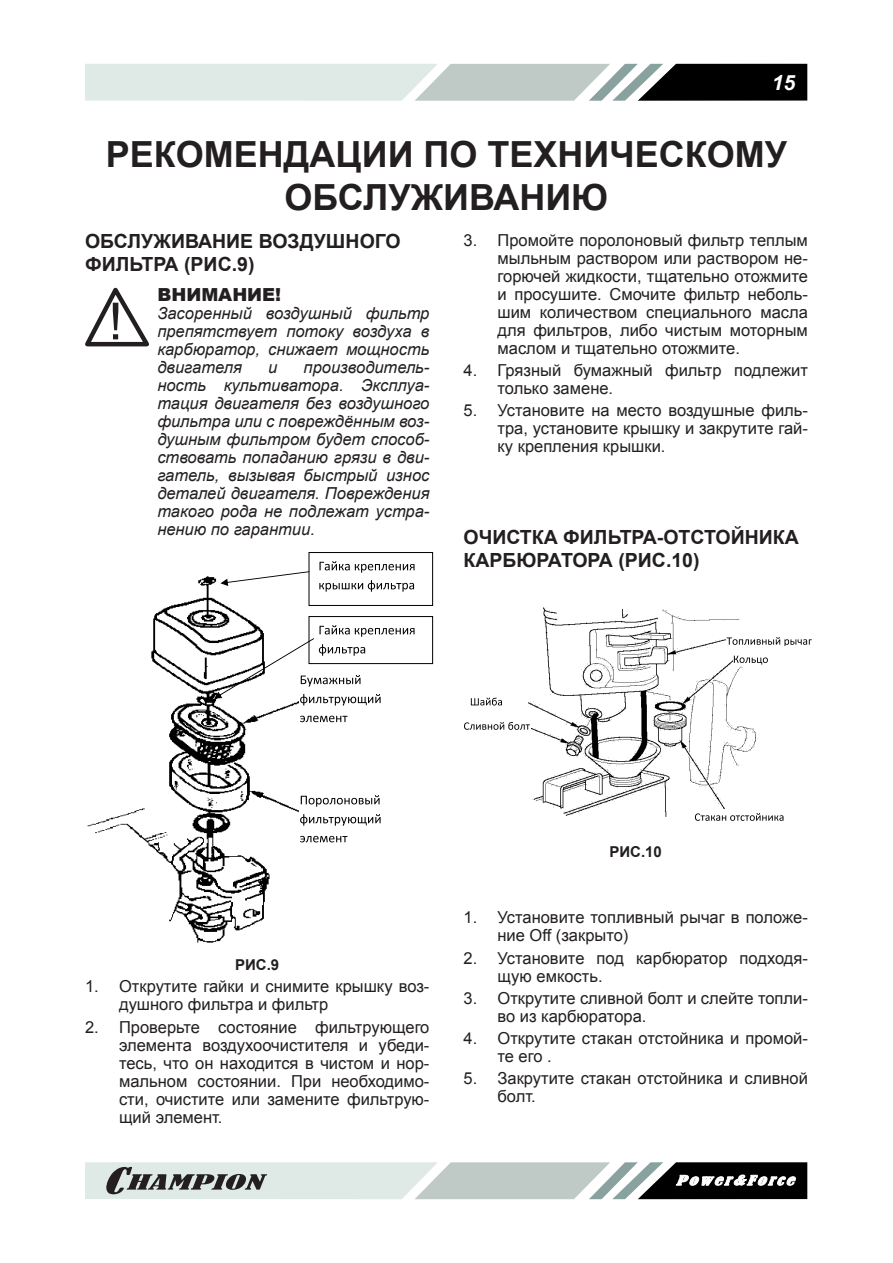
<style>
.page{position:relative;width:893px;height:1263px;background:#fff}
.page>*{position:absolute;margin:0;border:0;box-sizing:border-box;transform-origin:0 0}
.t1{font:700 36px/43.2px "Arial";color:#231f20;text-align:center}
.t2{font:italic 700 21px "Arial";color:#fff}
.t3{font:700 19.5px/22.5px "Arial";color:#231f20}
.t4{font:900 18px "Arial";color:#231f20}
.t5{font:16.5px/18px "Arial";color:#231f20}
.t6{font:italic 16.5px/18px "Arial";color:#231f20;text-align:justify}
.t7{font:700 15px "Arial";color:#231f20}
</style>
<div class="page">
<svg style="left:85px;top:64px;width:722px;height:37px;background:#a9b2af"></svg>
<svg style="left:85px;top:1162px;width:722px;height:37px;background:#a5adaa"></svg>
<img style="left:528px;top:607px;width:235px;height:210px">
<div style="left:733px;top:652px;width:51px;height:12px;background:#fff"></div>
<svg style="left:734px;top:656px;width:34px;height:8px"></svg>
<div style="left:726px;top:634px;width:116px;height:12px;background:#fff"></div>
<svg style="left:727px;top:637px;width:85px;height:9px"></svg>
<svg style="left:471px;top:698px;width:31px;height:7px"></svg>
<div style="left:463px;top:719px;width:68px;height:12px;background:#fff"></div>
<svg style="left:464px;top:722px;width:66px;height:8px"></svg>
<div style="left:694px;top:810px;width:97px;height:12px;background:#fff"></div>
<svg style="left:695px;top:813px;width:88px;height:8px"></svg>
<svg style="left:85px;top:287px;width:64px;height:60px"></svg>
<img style="left:87px;top:576px;width:222px;height:367px">
<div style="left:300px;top:671px;width:109px;height:55px;background:#fff"></div>
<svg style="left:300px;top:716px;width:47px;height:6px"></svg>
<div style="left:300px;top:791px;width:109px;height:56px;background:#fff"></div>
<svg style="left:301px;top:795px;width:79px;height:12px"></svg>
<svg style="left:300px;top:814px;width:81px;height:12px"></svg>
<svg style="left:300px;top:836px;width:47px;height:6px"></svg>
<div style="left:309px;top:552px;width:124px;height:54px;border:1px solid #000"></div>
<svg style="left:319px;top:561px;width:96px;height:12px"></svg>
<svg style="left:319px;top:580px;width:95px;height:12px"></svg>
<svg style="left:220px;top:571px;width:89px;height:15px"></svg>
<div style="left:309px;top:616px;width:124px;height:48px;border:1px solid #000"></div>
<svg style="left:214px;top:625px;width:201px;height:80px"></svg>
<p class="t2" style="left:772px;top:70px;width:25px">15</p>
<h1 class="t1" style="left:106px;top:134px;width:683px">РЕКОМЕНДАЦИИ ПО ТЕХНИЧЕСКОМУ<br>ОБСЛУЖИВАНИЮ</h1>
<p class="t3" style="left:85px;top:231px;width:317px">ОБСЛУЖИВАНИЕ ВОЗДУШНОГО<br>ФИЛЬТРА (РИС.9)</p>
<p class="t5" style="left:497px;top:231px;width:312px;text-align:justify;text-indent:-34px">3. Промойте поролоновый фильтр теплым мыльным раствором или раствором не&shy;горючей жидкости, тщательно отожмите и просушите. Смочите фильтр неболь&shy;шим количеством специального масла для фильтров, либо чистым моторным маслом и тщательно отожмите.</p>
<p class="t5" style="left:497px;top:362px;width:312px;text-indent:-34px">4. Грязный бумажный фильтр подлежит только замене.</p>
<p class="t5" style="left:497px;top:402px;width:312px;text-align:justify;text-indent:-34px">5. Установите на место воздушные филь&shy;тра, установите крышку и закрутите гай&shy;ку крепления крышки.</p>
<p class="t4" style="left:157px;top:281px;width:125px">ВНИМАНИЕ!</p>
<p class="t6" style="left:157px;top:304px;width:274px">Засоренный воздушный фильтр препятствует потоку воздуха в карбюратор, снижает мощность двигателя</p>
<p class="t6" style="left:157px;top:358px;width:274px;text-indent:146px">производитель&shy;ность культиватора. Эксплуа&shy;тация двигателя без воздушного фильтра или с повреждённым воз&shy;душным фильтром будет способ&shy;ствовать попаданию грязи в дви&shy;гатель, вызывая быстрый износ деталей двигателя. Повреждения такого рода не подлежат устра&shy;нению по гарантии.</p>
<p class="t6" style="left:268px;top:358px;width:11px">и</p>
<p class="t3" style="left:463px;top:527px;width:337px">ОЧИСТКА ФИЛЬТРА-ОТСТОЙНИКА<br>КАРБЮРАТОРА (РИС.10)</p>
<p class="t7" style="left:235px;top:955px;width:46px">РИС.9</p>
<p class="t5" style="left:119px;top:978px;width:312px;text-indent:-34px">1. Открутите гайки и снимите крышку воз&shy;душного фильтра и фильтр</p>
<p class="t5" style="left:119px;top:1018px;width:312px;text-align:justify;text-indent:-34px">2. Проверьте состояние фильтрующего элемента воздухоочистителя и убеди&shy;тесь, что он находится в чистом и нор&shy;мальном состоянии. При необходимо&shy;сти, очистите или замените фильтрую&shy;щий элемент.</p>
<p class="t7" style="left:609px;top:841px;width:54px">РИС.10</p>
<p class="t5" style="left:497px;top:909px;width:312px;text-indent:-34px">1. Установите топливный рычаг в положе&shy;ние Off (закрыто)</p>
<p class="t5" style="left:497px;top:949px;width:312px;text-indent:-34px">2. Установите под карбюратор подходя&shy;щую емкость.</p>
<p class="t5" style="left:497px;top:989px;width:312px;text-indent:-34px">3. Открутите сливной болт и слейте топли&shy;во из карбюратора.</p>
<p class="t5" style="left:497px;top:1029px;width:312px;text-indent:-34px">4. Открутите стакан отстойника и промой&shy;те его .</p>
<p class="t5" style="left:497px;top:1070px;width:312px;text-indent:-34px">5. Закрутите стакан отстойника и сливной болт.</p>
</div>
